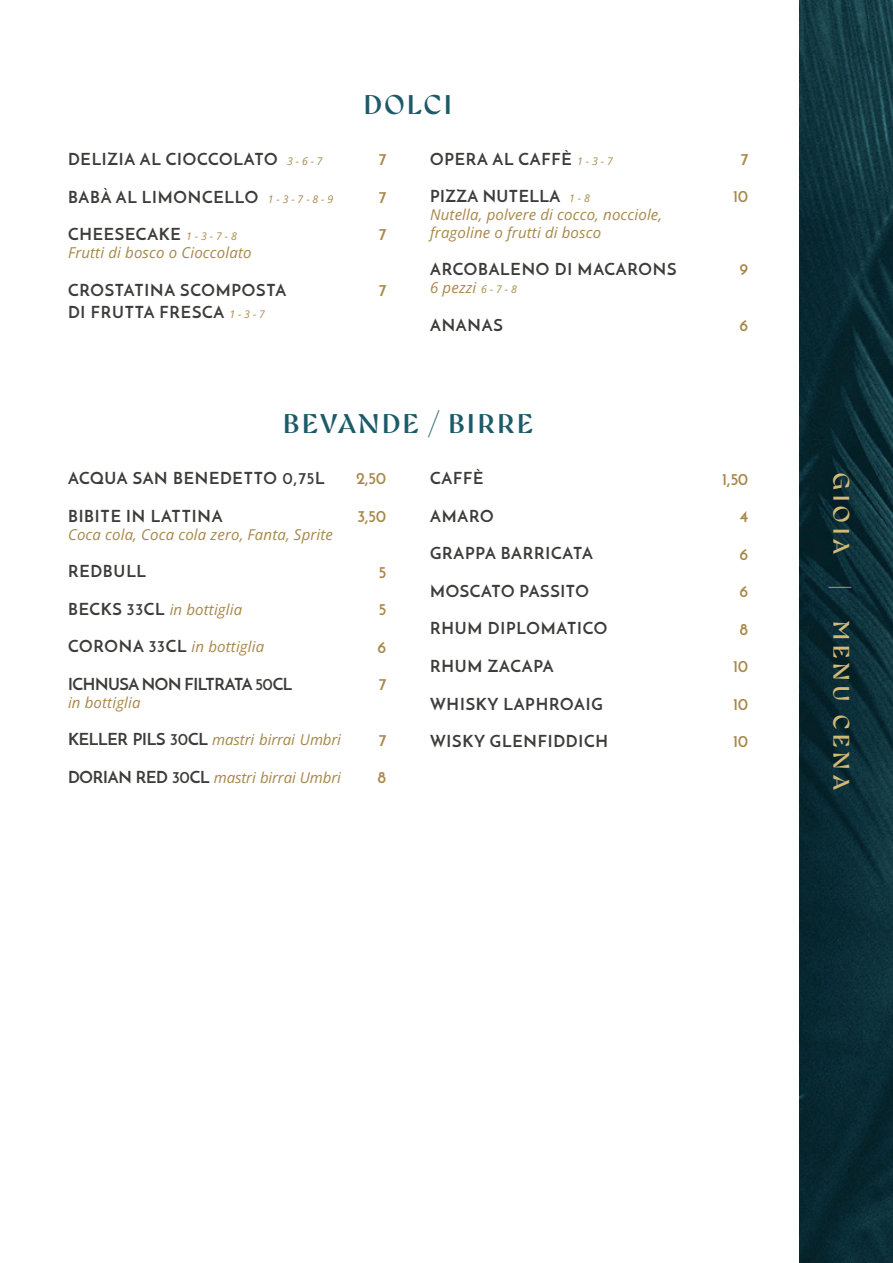
<style>
.page{position:relative;width:893px;height:1263px;background:#fff}
.page>*{position:absolute;margin:0;border:0;box-sizing:border-box;transform-origin:0 0}
.t1{font:300 27px "Gyst Variable Roman";letter-spacing:.11em;color:#1d5a69}
.t2{font:300 22.5px "Gyst Variable Roman";letter-spacing:.225em;color:#d4b974}
.t3{font:700 16.5px/22.5px "Josefin Sans";letter-spacing:.05em;color:#3c3c3b}
.t4{font:700 16.5px "Josefin Sans";letter-spacing:-.02em;color:#a78749}
.t5{font:700 16.5px "Josefin Sans";letter-spacing:-.02em;color:#3c3c3b}
.t6{font:700 16.5px "Josefin Sans";letter-spacing:.03em;color:#3c3c3b}
.t7{font:italic 15px/18px "Open Sans";letter-spacing:.01em;color:#a78749}
.t8{font:italic 15px "Open Sans";letter-spacing:-.01em;color:#a78749}
.s1{font-family:"Open Sans";font-weight:400;font-style:italic;font-size:10.5px;color:#a78749}
.s2{font-size:10.5px}
.s3{font-family:"Josefin Sans";font-weight:700;font-style:normal;font-size:16.5px;color:#3c3c3b}
</style>
<div class="page">
<img style="left:799px;top:0;width:94px;height:1263px">
<p class="t3" style="left:68px;top:148px;width:256px">DELIZIA AL CIOCCOLATO <span class="s1">3 - 6 - 7</span></p>
<p class="t3" style="left:68px;top:186px;width:267px">BABÀ AL LIMONCELLO <span class="s1">1 - 3 - 7 - 8 - 9</span></p>
<p class="t3" style="left:68px;top:223px;width:170px">CHEESECAKE <span class="s1">1 - 3 - 7 - 8</span></p>
<p class="t7" style="left:68px;top:243px;width:185px">Frutti di bosco o Cioccolato</p>
<p class="t3" style="left:68px;top:279px;width:220px">CROSTATINA SCOMPOSTA<br>DI FRUTTA FRESCA <span class="s1">1 - 3 - 7</span></p>
<h1 class="t1" style="left:364px;top:90px;width:89px">DOLCI</h1>
<p class="t4" style="left:379px;top:149px;width:9px">7</p>
<p class="t4" style="left:379px;top:187px;width:9px">7</p>
<p class="t4" style="left:379px;top:224px;width:9px">7</p>
<p class="t4" style="left:379px;top:280px;width:9px">7</p>
<p class="t3" style="left:430px;top:148px;width:184px">OPERA AL CAFFÈ <span class="s1">1 - 3 - 7</span></p>
<p class="t6" style="left:430px;top:186px;width:161px">PIZZA NUTELLA <span class="s1">1 - 8</span></p>
<p class="t7" style="left:430px;top:205px;width:234px">Nutella, polvere di cocco, nocciole, fragoline o frutti di bosco</p>
<p class="t3" style="left:430px;top:258px;width:248px">ARCOBALENO DI MACARONS</p>
<p class="t7" style="left:430px;top:278px;width:88px">6 pezzi <span class="s2">6 - 7 - 8</span></p>
<p class="t3" style="left:430px;top:314px;width:74px">ANANAS</p>
<h1 class="t1" style="left:283px;top:409px;width:251px">BEVANDE / BIRRE</h1>
<p class="t3" style="left:68px;top:467px;width:258px">ACQUA SAN BENEDETTO 0,75L</p>
<p class="t3" style="left:68px;top:505px;width:156px">BIBITE IN LATTINA</p>
<p class="t7" style="left:68px;top:525px;width:267px">Coca cola, Coca cola zero, Fanta, Sprite</p>
<p class="t3" style="left:68px;top:560px;width:80px">REDBULL</p>
<p class="t7" style="left:68px;top:600px;width:176px"><span class="s3">BECKS 33CL</span> in bottiglia</p>
<p class="t7" style="left:68px;top:637px;width:198px"><span class="s3">CORONA 33CL</span> in bottiglia</p>
<p class="t5" style="left:68px;top:674px;width:226px">ICHNUSA NON FILTRATA 50CL</p>
<p class="t7" style="left:68px;top:693px;width:74px">in bottiglia</p>
<p class="t8" style="left:68px;top:729px;width:274px"><span class="s3">KELLER PILS 30CL</span> mastri birrai Umbri</p>
<p class="t8" style="left:68px;top:767px;width:274px"><span class="s3">DORIAN RED 30CL</span> mastri birrai Umbri</p>
<p class="t4" style="left:356px;top:468px;width:32px">2,50</p>
<p class="t4" style="left:357px;top:506px;width:30px">3,50</p>
<p class="t4" style="left:379px;top:561px;width:9px">5</p>
<p class="t4" style="left:379px;top:599px;width:9px">5</p>
<p class="t4" style="left:378px;top:636px;width:10px">6</p>
<p class="t4" style="left:379px;top:674px;width:9px">7</p>
<p class="t4" style="left:379px;top:729px;width:9px">7</p>
<p class="t4" style="left:378px;top:767px;width:10px">8</p>
<p class="t3" style="left:430px;top:467px;width:55px">CAFFÈ</p>
<p class="t3" style="left:430px;top:505px;width:65px">AMARO</p>
<p class="t3" style="left:430px;top:542px;width:164px">GRAPPA BARRICATA</p>
<p class="t3" style="left:430px;top:580px;width:160px">MOSCATO PASSITO</p>
<p class="t3" style="left:430px;top:617px;width:179px">RHUM DIPLOMATICO</p>
<p class="t3" style="left:430px;top:655px;width:125px">RHUM ZACAPA</p>
<p class="t3" style="left:430px;top:692px;width:174px">WHISKY LAPHROAIG</p>
<p class="t3" style="left:430px;top:730px;width:180px">WISKY GLENFIDDICH</p>
<p class="t4" style="left:741px;top:149px;width:9px">7</p>
<p class="t4" style="left:733px;top:186px;width:17px">10</p>
<p class="t4" style="left:740px;top:259px;width:10px">9</p>
<p class="t4" style="left:740px;top:315px;width:10px">6</p>
<p class="t4" style="left:722px;top:468px;width:28px">1,50</p>
<p class="t4" style="left:740px;top:506px;width:10px">4</p>
<p class="t4" style="left:740px;top:543px;width:10px">6</p>
<p class="t4" style="left:740px;top:581px;width:10px">6</p>
<p class="t4" style="left:740px;top:618px;width:10px">8</p>
<p class="t4" style="left:733px;top:656px;width:17px">10</p>
<p class="t4" style="left:733px;top:693px;width:17px">10</p>
<p class="t4" style="left:733px;top:731px;width:17px">10</p>
<h2 class="t2" style="left:854px;top:473px;width:82px;rotate:90deg">GIOIA</h2>
<h2 class="t2" style="left:854px;top:586px;width:4px;rotate:90deg">|</h2>
<h2 class="t2" style="left:854px;top:621px;width:170px;rotate:90deg">MENU CENA</h2>
</div>
